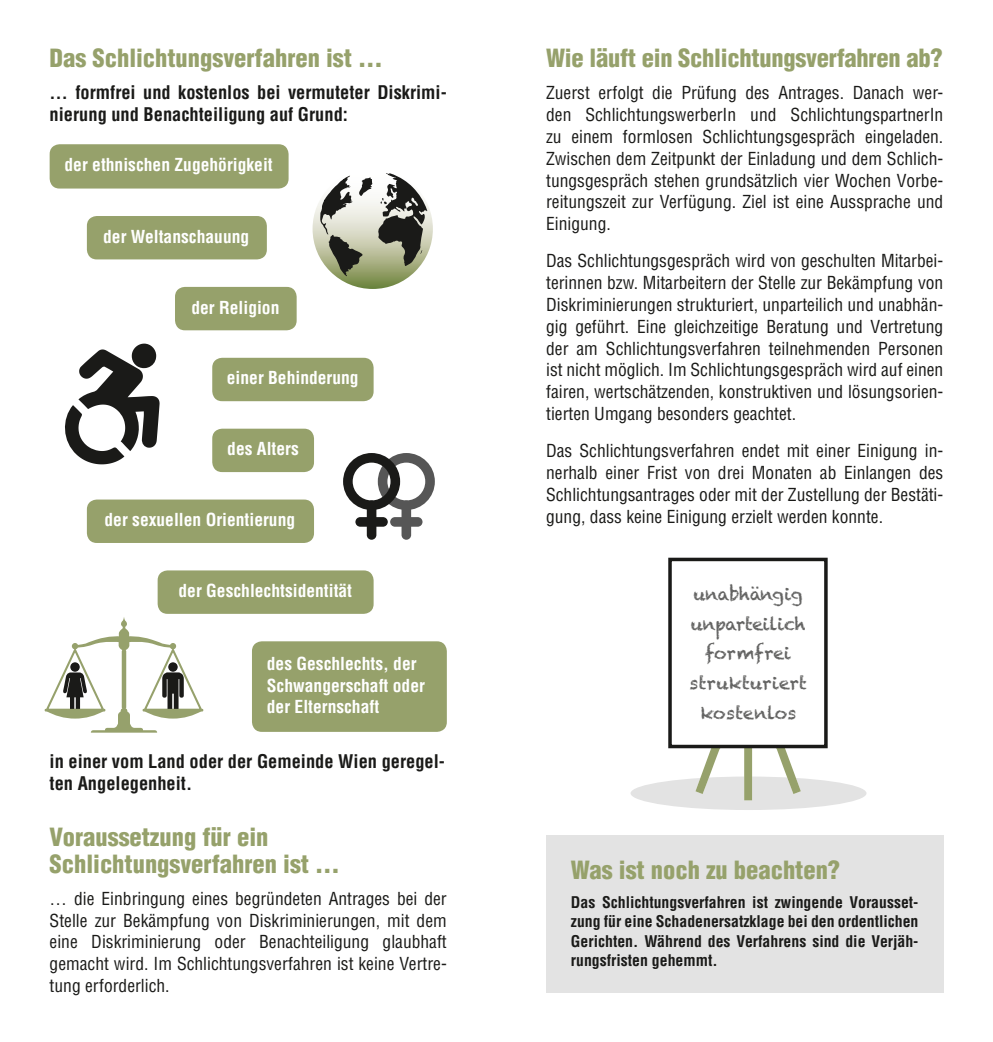
<style>
.page{position:relative;width:993px;height:1042px;background:#fff}
.page>*{position:absolute;margin:0;border:0;box-sizing:border-box;transform-origin:0 0}
.t1{font:900 condensed 24.5px/27.1px "Helvetica LT Std";color:#96a16b}
.t2{font:700 condensed 18.38px/21.9px "Helvetica LT Std";color:#1a1a18}
.t3{font:condensed 17.5px/21.9px "Helvetica LT Std";color:#1a1a18;text-align:justify}
.t4{font:700 condensed 17.5px/21.9px "Helvetica LT Std";color:#fff}
.t5{font:17.5px/29.8px "Chalkduster";letter-spacing:-.01em;color:#636362;text-align:center}
.t6{font:700 condensed 15.75px/19.2px "Helvetica LT Std";color:#1a1a18;text-align:justify}
</style>
<div class="page">
<svg style="left:65px;top:344px;width:94px;height:120px"></svg>
<svg style="left:312px;top:173px;width:121px;height:116px"></svg>
<div style="left:50px;top:144px;width:238px;height:45px;background:#96a16b;border-radius:10px"></div>
<div style="left:87px;top:216px;width:180px;height:43px;background:#96a16b;border-radius:10px"></div>
<div style="left:87px;top:499px;width:227px;height:44px;background:#96a16b;border-radius:10px"></div>
<div style="left:158px;top:570px;width:215px;height:44px;background:#96a16b;border-radius:10px"></div>
<div style="left:212px;top:358px;width:161px;height:43px;background:#96a16b;border-radius:10px"></div>
<div style="left:212px;top:429px;width:102px;height:43px;background:#96a16b;border-radius:10px"></div>
<div style="left:175px;top:287px;width:121px;height:43px;background:#96a16b;border-radius:10px"></div>
<div style="left:401px;top:500px;width:10px;height:40px;background:#565656;border-radius:5px"></div>
<div style="left:390px;top:517px;width:32px;height:10px;background:#565656;border-radius:5px"></div>
<svg style="left:343px;top:453px;width:91px;height:57px"></svg>
<div style="left:366px;top:500px;width:10px;height:40px;background:#1a1a18;border-radius:5px"></div>
<div style="left:355px;top:517px;width:32px;height:10px;background:#1a1a18;border-radius:5px"></div>
<div style="left:252px;top:641px;width:194px;height:91px;background:#96a16b;border-radius:10px"></div>
<div style="left:630px;top:776px;width:236px;height:34px;background:#e3e3e3;border-radius:50%"></div>
<div style="left:546px;top:835px;width:397px;height:157px;background:#e3e3e3"></div>
<svg style="left:695px;top:748px;width:105px;height:52px"></svg>
<div style="left:668px;top:558px;width:159px;height:190px;border:4px solid #1a1a18"></div>
<svg style="left:44px;top:617px;width:160px;height:115px"></svg>
<h1 class="t1" style="left:50px;top:44px;width:334px">Das Schlichtungsverfahren ist …</h1>
<p class="t2" style="left:50px;top:81px;width:398px">… formfrei und kostenlos bei vermuteter Diskrimi&shy;nierung und Benachteiligung auf Grund:</p>
<p class="t4" style="left:64px;top:154px;width:210px">der ethnischen Zugehörigkeit</p>
<p class="t4" style="left:103px;top:225px;width:147px">der Weltanschauung</p>
<p class="t4" style="left:191px;top:296px;width:89px">der Religion</p>
<p class="t4" style="left:227px;top:367px;width:133px">einer Behinderung</p>
<p class="t4" style="left:227px;top:438px;width:73px">des Alters</p>
<p class="t4" style="left:104px;top:509px;width:192px">der sexuellen Orientierung</p>
<p class="t4" style="left:178px;top:579px;width:175px">der Geschlechtsidentität</p>
<p class="t4" style="left:267px;top:652px;width:159px">des Geschlechts, der<br>Schwangerschaft oder der Elternschaft</p>
<p class="t2" style="left:50px;top:750px;width:397px">in einer vom Land oder der Gemeinde Wien geregel&shy;ten Angelegenheit.</p>
<h1 class="t1" style="left:50px;top:823px;width:291px">Voraussetzung für ein<br>Schlichtungsverfahren ist …</h1>
<p class="t3" style="left:50px;top:887px;width:398px">… die Einbringung eines begründeten Antrages bei der Stelle zur Bekämpfung von Diskriminierungen, mit dem eine Diskriminierung oder Benachteiligung glaubhaft gemacht wird. Im Schlichtungsverfahren ist keine Vertre&shy;tung erforderlich.</p>
<h1 class="t1" style="left:546px;top:44px;width:398px">Wie läuft ein Schlichtungsverfahren ab?</h1>
<p class="t3" style="left:546px;top:82px;width:398px">Zuerst erfolgt die Prüfung des Antrages. Danach wer&shy;den SchlichtungswerberIn und SchlichtungspartnerIn zu einem formlosen Schlichtungsgespräch eingeladen.<br>Zwischen dem Zeitpunkt der Einladung und dem Schlich&shy;tungsgespräch stehen grundsätzlich vier Wochen Vorbe&shy;reitungszeit zur Verfügung. Ziel ist eine Aussprache und Einigung.</p>
<p class="t3" style="left:546px;top:250px;width:398px">Das Schlichtungsgespräch wird von geschulten Mitarbei&shy;terinnen bzw. Mitarbeitern der Stelle zur Bekämpfung von Diskriminierungen strukturiert, unparteilich und unabhän&shy;gig geführt. Eine gleichzeitige Beratung und Vertretung der am Schlichtungsverfahren teilnehmenden Personen ist nicht möglich. Im Schlichtungsgespräch wird auf einen fairen, wertschätzenden, konstruktiven und lösungsorien&shy;tierten Umgang besonders geachtet.</p>
<p class="t3" style="left:546px;top:439px;width:398px">Das Schlichtungsverfahren endet mit einer Einigung in&shy;nerhalb einer Frist von drei Monaten ab Einlangen des Schlichtungsantrages oder mit der Zustellung der Bestäti&shy;gung, dass keine Einigung erzielt werden konnte.</p>
<p class="t5" style="left:689px;top:579px;width:119px">unabhängig unparteilich formfrei strukturiert kostenlos</p>
<h1 class="t1" style="left:570px;top:856px;width:271px">Was ist noch zu beachten?</h1>
<p class="t6" style="left:570px;top:893px;width:349px">Das Schlichtungsverfahren ist zwingende Vorausset&shy;zung für eine Schadenersatzklage bei den ordentlichen Gerichten. Während des Verfahrens sind die Verjäh&shy;rungsfristen gehemmt.</p>
</div>
